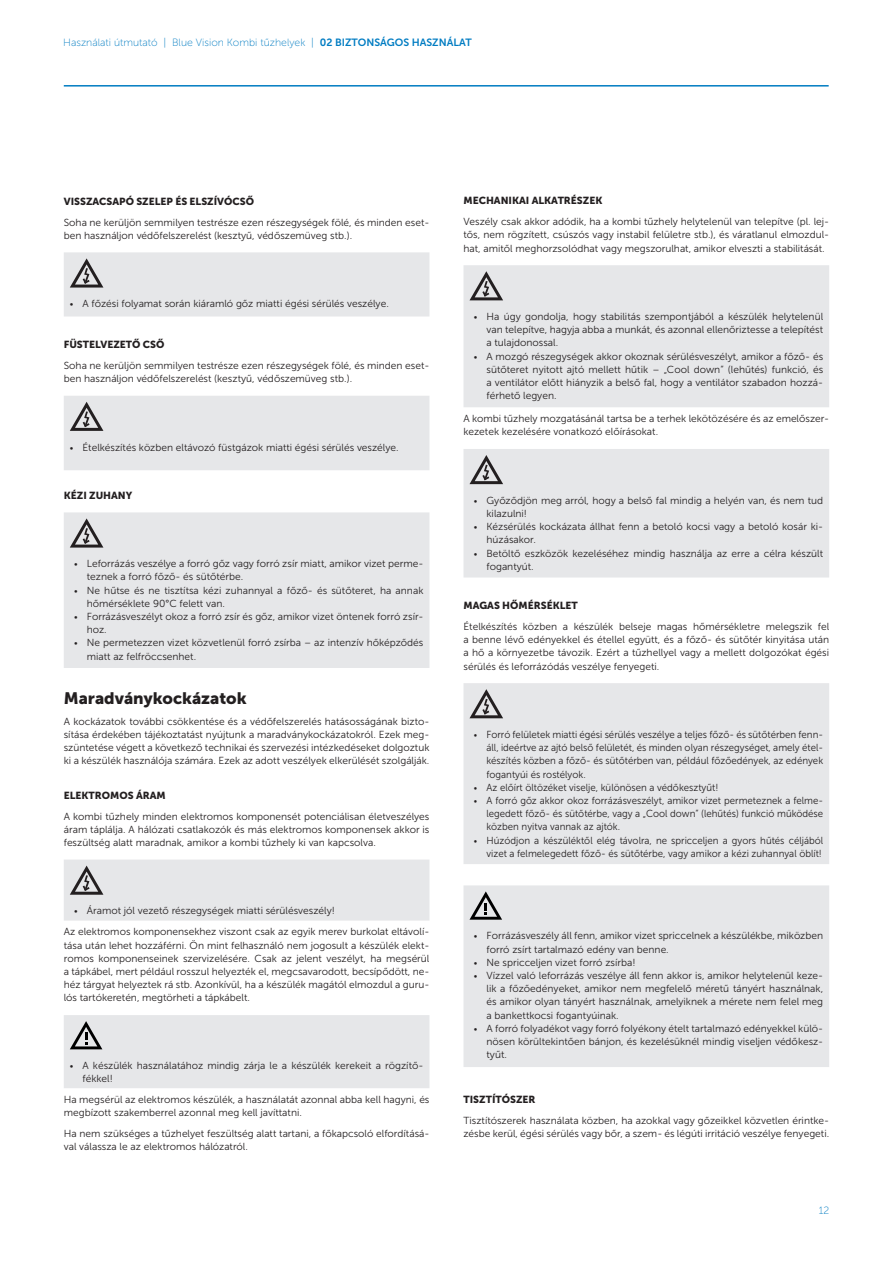
<style>
.page{position:relative;width:893px;height:1263px;background:#fff}
.page>*{position:absolute;margin:0;border:0;box-sizing:border-box;transform-origin:0 0}
.Text{font:16.5px "Museo Sans 900";color:#231f20}
.Zahlavi_zapati{font:10.5px "Museo Sans 100";color:#007cc2}
.Text-2{font:10.2px/13.2px "Museo Sans 300";color:#231f20}
.Text-3{font:10.2px/13.2px "Museo Sans 300";color:#231f20;text-align:justify;scale:.95 1}
.Text-4{font:10.2px "Museo Sans 900";color:#231f20}
.s1{font-family:"Museo Sans 700"}
.s2{font-size:9px}
</style>
<div class="page">
<hr style="left:64px;top:85px;width:765px;height:2px;background:#007cc2">
<div style="left:463px;top:265px;width:366px;height:142px;background:#e6e7e9"></div>
<svg style="left:469px;top:271px;width:34px;height:29px"></svg>
<div style="left:463px;top:449px;width:366px;height:128px;background:#e6e7e9"></div>
<svg style="left:469px;top:455px;width:34px;height:29px"></svg>
<div style="left:463px;top:683px;width:366px;height:181px;background:#e6e7e9"></div>
<svg style="left:469px;top:689px;width:34px;height:29px"></svg>
<div style="left:463px;top:885px;width:366px;height:182px;background:#e6e7e9"></div>
<svg style="left:469px;top:891px;width:33px;height:29px"></svg>
<div style="left:64px;top:252px;width:365px;height:64px;background:#e6e7e9"></div>
<div style="left:64px;top:396px;width:365px;height:74px;background:#e6e7e9"></div>
<div style="left:64px;top:512px;width:365px;height:156px;background:#e6e7e9"></div>
<svg style="left:70px;top:518px;width:33px;height:30px"></svg>
<div style="left:64px;top:859px;width:365px;height:61px;background:#e6e7e9"></div>
<div style="left:64px;top:1015px;width:365px;height:73px;background:#e6e7e9"></div>
<p class="Zahlavi_zapati" style="left:63px;top:37px;width:410px">Használati útmutató | Blue Vision Kombi tűzhelyek | <span class="s1">02 BIZTONSÁGOS HASZNÁLAT</span></p>
<p class="Text-4" style="left:64px;top:195px;width:192px">VISSZACSAPÓ SZELEP ÉS ELSZÍVÓCSŐ</p>
<p class="Text-2" style="left:64px;top:215px;width:367px">Soha ne kerüljön semmilyen testrésze ezen részegységek fölé, és minden eset&shy;ben használjon védőfelszerelést (kesztyű, védőszemüveg stb.).</p>
<p class="Text-2" style="left:70px;top:297px;width:321px"><span class="s2">•</span> A főzési folyamat során kiáramló gőz miatti égési sérülés veszélye.</p>
<p class="Text-4" style="left:64px;top:339px;width:102px">FÜSTELVEZETŐ CSŐ</p>
<p class="Text-2" style="left:64px;top:359px;width:367px">Soha ne kerüljön semmilyen testrésze ezen részegységek fölé, és minden eset&shy;ben használjon védőfelszerelést (kesztyű, védőszemüveg stb.).</p>
<p class="Text-2" style="left:70px;top:440px;width:330px"><span class="s2">•</span> Ételkészítés közben eltávozó füstgázok miatti égési sérülés veszélye.</p>
<p class="Text-4" style="left:64px;top:489px;width:70px">KÉZI ZUHANY</p>
<p class="Text-2" style="left:87px;top:557px;width:338px;text-indent:-13px"><span class="s2">•</span> Leforrázás veszélye a forró gőz vagy forró zsír miatt, amikor vizet perme&shy;teznek a forró főző- és sütőtérbe.</p>
<p class="Text-2" style="left:87px;top:584px;width:338px;text-indent:-13px"><span class="s2">•</span> Ne hűtse és ne tisztítsa kézi zuhannyal a főző- és sütőteret, ha annak hőmérséklete 90°C felett van.</p>
<p class="Text-2" style="left:87px;top:610px;width:338px;text-indent:-13px"><span class="s2">•</span> Forrázásveszélyt okoz a forró zsír és gőz, amikor vizet öntenek forró zsír&shy;hoz.</p>
<p class="Text-2" style="left:87px;top:636px;width:338px;text-indent:-13px"><span class="s2">•</span> Ne permetezzen vizet közvetlenül forró zsírba – az intenzív hőképződés miatt az felfröccsenhet.</p>
<p class="Text" style="left:64px;top:688px;width:184px">Maradványkockázatok</p>
<p class="Text-2" style="left:64px;top:714px;width:367px;text-align:justify">A kockázatok további csökkentése és a védőfelszerelés hatásosságának bizto&shy;sítása érdekében tájékoztatást nyújtunk a maradványkockázatokról. Ezek meg&shy;szüntetése végett a következő technikai és szervezési intézkedéseket dolgoztuk ki a készülék használója számára. Ezek az adott veszélyek elkerülését szolgálják.</p>
<p class="Text-4" style="left:64px;top:789px;width:103px">ELEKTROMOS ÁRAM</p>
<p class="Text-2" style="left:64px;top:809px;width:367px;text-align:justify">A kombi tűzhely minden elektromos komponensét potenciálisan életveszélyes áram táplálja. A hálózati csatlakozók és más elektromos komponensek akkor is feszültség alatt maradnak, amikor a kombi tűzhely ki van kapcsolva.</p>
<p class="Text-2" style="left:74px;top:904px;width:262px"><span class="s2">•</span> Áramot jól vezető részegységek miatti sérülésveszély!</p>
<p class="Text-2" style="left:64px;top:925px;width:367px;text-align:justify">Az elektromos komponensekhez viszont csak az egyik merev burkolat eltávolí&shy;tása után lehet hozzáférni. Ön mint felhasználó nem jogosult a készülék elekt&shy;romos komponenseinek szervizelésére. Csak az jelent veszélyt, ha megsérül a tápkábel, mert például rosszul helyezték el, megcsavarodott, becsípődött, ne&shy;héz tárgyat helyeztek rá stb. Azonkívül, ha a készülék magától elmozdul a guru&shy;lós tartókeretén, megtörheti a tápkábelt.</p>
<p class="Text-2" style="left:83px;top:1059px;width:342px;text-indent:-13px"><span class="s2">•</span> A készülék használatához mindig zárja le a készülék kerekeit a rögzítő&shy;fékkel!</p>
<p class="Text-2" style="left:64px;top:1093px;width:367px">Ha megsérül az elektromos készülék, a használatát azonnal abba kell hagyni, és megbízott szakemberrel azonnal meg kell javíttatni.</p>
<p class="Text-2" style="left:64px;top:1127px;width:367px">Ha nem szükséges a tűzhelyet feszültség alatt tartani, a főkapcsoló elfordításá&shy;val válassza le az elektromos hálózatról.</p>
<p class="Text-4" style="left:463px;top:195px;width:140px">MECHANIKAI ALKATRÉSZEK</p>
<p class="Text-2" style="left:463px;top:215px;width:367px;text-align:justify">Veszély csak akkor adódik, ha a kombi tűzhely helytelenül van telepítve (pl. lej&shy;tős, nem rögzített, csúszós vagy instabil felületre stb.), és váratlanul elmozdul&shy;hat, amitől meghorzsolódhat vagy megszorulhat, amikor elveszti a stabilitását.</p>
<p class="Text-2" style="left:486px;top:310px;width:338px;text-align:justify;text-indent:-13px"><span class="s2">•</span> Ha úgy gondolja, hogy stabilitás szempontjából a készülék helytelenül van telepítve, hagyja abba a munkát, és azonnal ellenőriztesse a telepítést a tulajdonossal.</p>
<p class="Text-2" style="left:486px;top:350px;width:338px;text-align:justify;text-indent:-13px"><span class="s2">•</span> A mozgó részegységek akkor okoznak sérülésveszélyt, amikor a főző- és sütőteret nyitott ajtó mellett hűtik – „Cool down” (lehűtés) funkció, és a ventilátor előtt hiányzik a belső fal, hogy a ventilátor szabadon hozzá&shy;férhető legyen.</p>
<p class="Text-2" style="left:463px;top:412px;width:367px">A kombi tűzhely mozgatásánál tartsa be a terhek lekötözésére és az emelőszer&shy;kezetek kezelésére vonatkozó előírásokat.</p>
<p class="Text-2" style="left:486px;top:494px;width:338px;text-indent:-13px"><span class="s2">•</span> Győződjön meg arról, hogy a belső fal mindig a helyén van, és nem tud kilazulni!</p>
<p class="Text-2" style="left:486px;top:520px;width:338px;text-indent:-13px"><span class="s2">•</span> Kézsérülés kockázata állhat fenn a betoló kocsi vagy a betoló kosár ki&shy;húzásakor.</p>
<p class="Text-2" style="left:486px;top:547px;width:338px;text-indent:-13px"><span class="s2">•</span> Betöltő eszközök kezeléséhez mindig használja az erre a célra készült fogantyút.</p>
<p class="Text-4" style="left:463px;top:600px;width:116px">MAGAS HŐMÉRSÉKLET</p>
<p class="Text-2" style="left:463px;top:620px;width:367px;text-align:justify">Ételkészítés közben a készülék belseje magas hőmérsékletre melegszik fel a benne lévő edényekkel és étellel együtt, és a főző- és sütőtér kinyitása után a hő a környezetbe távozik. Ezért a tűzhellyel vagy a mellett dolgozókat égési sérülés és leforrázódás veszélye fenyegeti.</p>
<p class="Text-3" style="left:486px;top:728px;width:356px;text-indent:-13px"><span class="s2">•</span> Forró felületek miatti égési sérülés veszélye a teljes főző- és sütőtérben fenn&shy;áll, ideértve az ajtó belső felületét, és minden olyan részegységet, amely étel&shy;készítés közben a főző- és sütőtérben van, például főzőedények, az edények fogantyúi és rostélyok.</p>
<p class="Text-3" style="left:474px;top:781px;width:259px"><span class="s2">•</span> Az előírt öltözéket viselje, különösen a védőkesztyűt!</p>
<p class="Text-3" style="left:486px;top:794px;width:356px;text-indent:-13px"><span class="s2">•</span> A forró gőz akkor okoz forrázásveszélyt, amikor vizet permeteznek a felme&shy;legedett főző- és sütőtérbe, vagy a „Cool down” (lehűtés) funkció működése közben nyitva vannak az ajtók.</p>
<p class="Text-3" style="left:474px;top:833px;width:369px;text-align:right"><span class="s2">•</span> Húzódjon a készüléktől elég távolra, ne spricceljen a gyors hűtés céljából vizet a felmelegedett főző- és sütőtérbe, vagy amikor a kézi zuhannyal öblít!</p>
<p class="Text-2" style="left:486px;top:929px;width:338px;text-indent:-13px"><span class="s2">•</span> Forrázásveszély áll fenn, amikor vizet spriccelnek a készülékbe, miközben forró zsírt tartalmazó edény van benne.</p>
<p class="Text-2" style="left:474px;top:956px;width:163px"><span class="s2">•</span> Ne spricceljen vizet forró zsírba!</p>
<p class="Text-2" style="left:486px;top:969px;width:338px;text-align:justify;text-indent:-13px"><span class="s2">•</span> Vízzel való leforrázás veszélye áll fenn akkor is, amikor helytelenül keze&shy;lik a főzőedényeket, amikor nem megfelelő méretű tányért használnak, és amikor olyan tányért használnak, amelyiknek a mérete nem felel meg a bankettkocsi fogantyúinak.</p>
<p class="Text-2" style="left:486px;top:1022px;width:338px;text-align:justify;text-indent:-13px"><span class="s2">•</span> A forró folyadékot vagy forró folyékony ételt tartalmazó edényekkel külö&shy;nösen körültekintően bánjon, és kezelésüknél mindig viseljen védőkesz&shy;tyűt.</p>
<p class="Text-4" style="left:463px;top:1093px;width:74px">TISZTÍTÓSZER</p>
<p class="Text-2" style="left:463px;top:1113px;width:367px">Tisztítószerek használata közben, ha azokkal vagy gőzeikkel közvetlen érintke&shy;zésbe kerül, égési sérülés vagy bőr, a szem- és légúti irritáció veszélye fenyegeti.</p>
<p class="Zahlavi_zapati" style="left:819px;top:1204px;width:12px">12</p>
</div>
